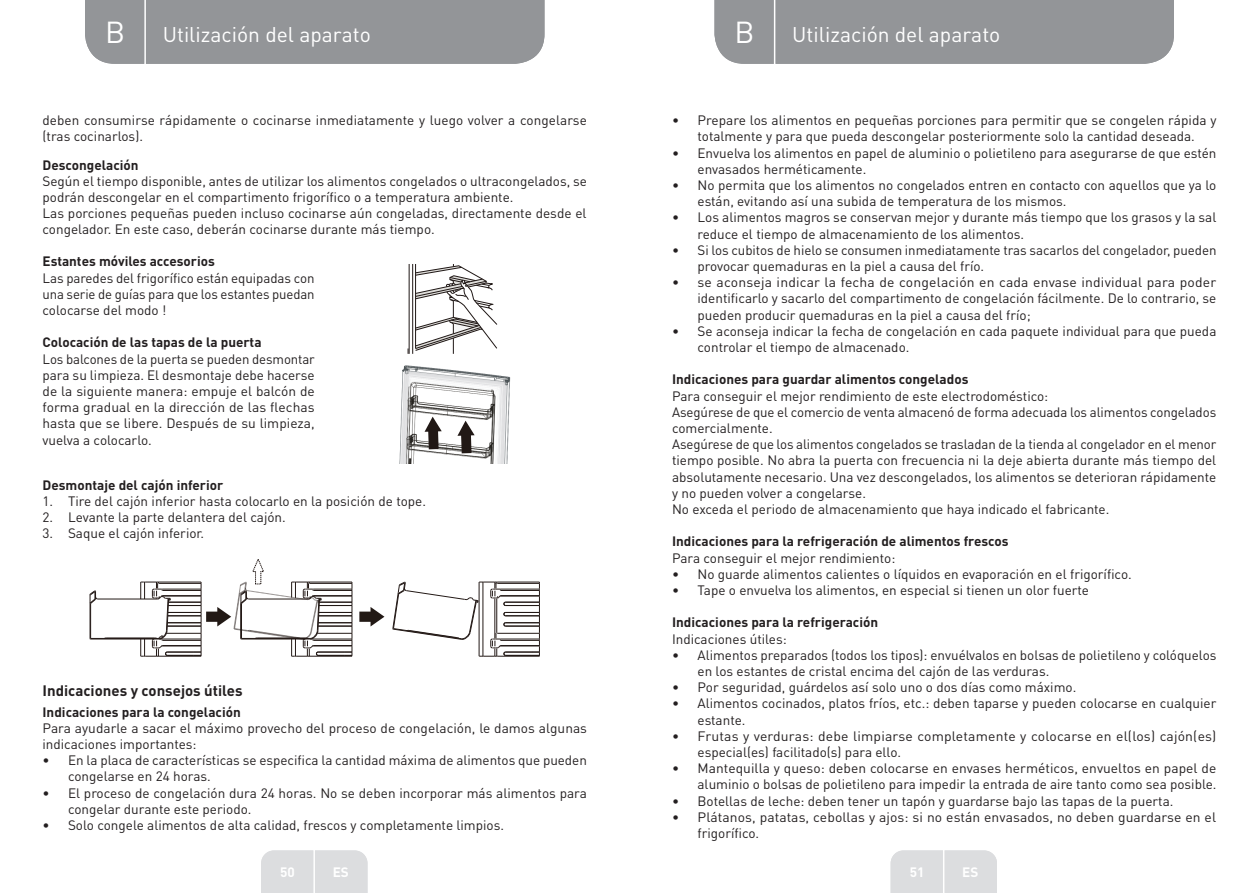
<style>
.page{position:relative;width:1259px;height:893px;background:#fff}
.page>*{position:absolute;margin:0;border:0;box-sizing:border-box;transform-origin:0 0}
.t1{font:30px "DIN Pro";color:#fff}
.t2{font:21px "DIN Pro";color:#fff}
.Headline-02{font:700 15px "DIN Pro";color:#231f20}
.Body{font:13.5px/16.2px "DIN Pro";color:#231f20}
.Body_bold{font:700 13.5px "DIN Pro";color:#231f20}
.Body_bold-2{font:13.5px/16.2px "DIN Pro";letter-spacing:.005em;color:#231f20}
.t3{font:700 13.5px "DIN Pro";color:#fff}
</style>
<div class="page">
<div style="left:85px;top:0;width:459px;height:64px;background:#939598"></div>
<div style="left:714px;top:0;width:460px;height:64px;background:#939598"></div>
<div style="left:261px;top:850px;width:106px;height:43px;background:#dcdddf"></div>
<div style="left:890px;top:850px;width:107px;height:43px;background:#dcdddf"></div>
<hr style="left:313px;top:833px;width:2px;height:60px;background:#fff">
<hr style="left:943px;top:833px;width:1px;height:60px;background:#fff">
<hr style="left:144px;top:0;width:2px;height:66px;background:#fff">
<hr style="left:774px;top:0;width:1px;height:66px;background:#fff">
<img style="left:399px;top:365px;width:112px;height:98px">
<hr style="left:409px;top:264px;width:1px;height:90px;background:#1f1715">
<hr style="left:412px;top:264px;width:1px;height:90px;background:#1f1715">
<svg style="left:415px;top:264px;width:83px;height:90px"></svg>
<svg style="left:424px;top:417px;width:18px;height:32px"></svg>
<svg style="left:457px;top:421px;width:17px;height:32px"></svg>
<hr style="left:91px;top:638px;width:68px;height:1px;background:#231916">
<hr style="left:90px;top:603px;width:1px;height:35px;background:#231916">
<hr style="left:90px;top:639px;width:69px;height:1px;background:#231916">
<hr style="left:98px;top:599px;width:60px;height:1px;background:#231916">
<svg style="left:90px;top:590px;width:8px;height:14px"></svg>
<svg style="left:392px;top:582px;width:148px;height:75px"></svg>
<svg style="left:359px;top:607px;width:25px;height:19px"></svg>
<svg style="left:140px;top:559px;width:213px;height:98px"></svg>
<h1 class="t1" style="left:106px;top:11px;width:20px">A</h1>
<h2 class="t2" style="left:163px;top:20px;width:222px">Descripción del aparato</h2>
<h1 class="t1" style="left:735px;top:11px;width:20px">A</h1>
<h2 class="t2" style="left:792px;top:20px;width:222px">Descripción del aparato</h2>
<h1 class="t1" style="left:105px;top:11px;width:22px">B</h1>
<h2 class="t2" style="left:163px;top:20px;width:210px">Utilización del aparato</h2>
<h1 class="t1" style="left:734px;top:11px;width:22px">B</h1>
<h2 class="t2" style="left:792px;top:20px;width:210px">Utilización del aparato</h2>
<p class="Body_bold-2" style="left:43px;top:112px;width:546px">deben consumirse rápidamente o cocinarse inmediatamente y luego volver a congelarse (tras cocinarlos).</p>
<p class="Body_bold" style="left:43px;top:155px;width:98px">Descongelación</p>
<p class="Body" style="left:43px;top:172px;width:546px">Según el tiempo disponible, antes de utilizar los alimentos congelados o ultracongelados, se podrán descongelar en el compartimento frigorífico o a temperatura ambiente.</p>
<p class="Body" style="left:43px;top:205px;width:545px">Las porciones pequeñas pueden incluso cocinarse aún congeladas, directamente desde el congelador. En este caso, deberán cocinarse durante más tiempo.</p>
<p class="Body_bold" style="left:43px;top:252px;width:174px">Estantes móviles accesorios</p>
<p class="Body" style="left:43px;top:269px;width:274px;text-align:justify">Las paredes del frigorífico están equipadas con una serie de guías para que los estantes puedan colocarse del modo !</p>
<p class="Body_bold" style="left:43px;top:333px;width:220px">Colocación de las tapas de la puerta</p>
<p class="Body" style="left:43px;top:350px;width:274px;text-align:justify">Los balcones de la puerta se pueden desmontar para su limpieza. El desmontaje debe hacerse de la siguiente manera: empuje el balcón de forma gradual en la dirección de las flechas hasta que se libere. Después de su limpieza, vuelva a colocarlo.</p>
<p class="Body_bold" style="left:43px;top:476px;width:182px">Desmontaje del cajón inferior</p>
<p class="Body" style="left:43px;top:492px;width:385px">1. Tire del cajón inferior hasta colocarlo en la posición de tope.</p>
<p class="Body" style="left:43px;top:509px;width:245px">2. Levante la parte delantera del cajón.</p>
<p class="Body" style="left:43px;top:525px;width:163px">3. Saque el cajón inferior.</p>
<p class="Headline-02" style="left:43px;top:680px;width:201px">Indicaciones y consejos útiles</p>
<p class="Body_bold" style="left:43px;top:702px;width:200px">Indicaciones para la congelación</p>
<p class="Body" style="left:43px;top:719px;width:546px">Para ayudarle a sacar el máximo provecho del proceso de congelación, le damos algunas indicaciones importantes:</p>
<p class="Body" style="left:68px;top:752px;width:520px;text-indent:-26px">• En la placa de características se especifica la cantidad máxima de alimentos que pueden congelarse en 24 horas.</p>
<p class="Body" style="left:68px;top:784px;width:520px;text-indent:-26px">• El proceso de congelación dura 24 horas. No se deben incorporar más alimentos para congelar durante este periodo.</p>
<p class="Body" style="left:43px;top:816px;width:463px">• Solo congele alimentos de alta calidad, frescos y completamente limpios.</p>
<p class="Body" style="left:672px;top:112px;width:546px;text-align:center">• Prepare los alimentos en pequeñas porciones para permitir que se congelen rápida y totalmente y para que pueda descongelar posteriormente solo la cantidad deseada.</p>
<p class="Body" style="left:697px;top:144px;width:520px;text-indent:-26px">• Envuelva los alimentos en papel de aluminio o polietileno para asegurarse de que estén envasados herméticamente.</p>
<p class="Body" style="left:697px;top:176px;width:520px;text-indent:-26px">• No permita que los alimentos no congelados entren en contacto con aquellos que ya lo están, evitando así una subida de temperatura de los mismos.</p>
<p class="Body" style="left:697px;top:209px;width:520px;text-indent:-26px">• Los alimentos magros se conservan mejor y durante más tiempo que los grasos y la sal reduce el tiempo de almacenamiento de los alimentos.</p>
<p class="Body" style="left:697px;top:241px;width:521px;text-indent:-26px">• Si los cubitos de hielo se consumen inmediatamente tras sacarlos del congelador, pueden provocar quemaduras en la piel a causa del frío.</p>
<p class="Body" style="left:697px;top:274px;width:520px;text-align:justify;text-indent:-26px">• se aconseja indicar la fecha de congelación en cada envase individual para poder identificarlo y sacarlo del compartimento de congelación fácilmente. De lo contrario, se pueden producir quemaduras en la piel a causa del frío;</p>
<p class="Body" style="left:697px;top:322px;width:520px;text-indent:-26px">• Se aconseja indicar la fecha de congelación en cada paquete individual para que pueda controlar el tiempo de almacenado.</p>
<p class="Body_bold" style="left:672px;top:370px;width:298px">Indicaciones para guardar alimentos congelados</p>
<p class="Body" style="left:672px;top:387px;width:378px">Para conseguir el mejor rendimiento de este electrodoméstico:</p>
<p class="Body" style="left:672px;top:403px;width:546px">Asegúrese de que el comercio de venta almacenó de forma adecuada los alimentos congelados comercialmente.</p>
<p class="Body" style="left:672px;top:436px;width:546px;text-align:justify">Asegúrese de que los alimentos congelados se trasladan de la tienda al congelador en el menor tiempo posible. No abra la puerta con frecuencia ni la deje abierta durante más tiempo del absolutamente necesario. Una vez descongelados, los alimentos se deterioran rápidamente y no pueden volver a congelarse.</p>
<p class="Body" style="left:672px;top:500px;width:439px">No exceda el periodo de almacenamiento que haya indicado el fabricante.</p>
<p class="Body_bold" style="left:672px;top:532px;width:338px">Indicaciones para la refrigeración de alimentos frescos</p>
<p class="Body" style="left:672px;top:549px;width:225px">Para conseguir el mejor rendimiento:</p>
<p class="Body" style="left:672px;top:565px;width:461px">• No guarde alimentos calientes o líquidos en evaporación en el frigorífico.</p>
<p class="Body" style="left:672px;top:581px;width:418px">• Tape o envuelva los alimentos, en especial si tienen un olor fuerte</p>
<p class="Body_bold" style="left:672px;top:613px;width:208px">Indicaciones para la refrigeración</p>
<p class="Body" style="left:672px;top:630px;width:116px">Indicaciones útiles:</p>
<p class="Body" style="left:697px;top:646px;width:520px;text-indent:-26px">• Alimentos preparados (todos los tipos): envuélvalos en bolsas de polietileno y colóquelos en los estantes de cristal encima del cajón de las verduras.</p>
<p class="Body" style="left:672px;top:679px;width:406px">• Por seguridad, guárdelos así solo uno o dos días como máximo.</p>
<p class="Body" style="left:697px;top:695px;width:520px;text-indent:-26px">• Alimentos cocinados, platos fríos, etc.: deben taparse y pueden colocarse en cualquier estante.</p>
<p class="Body" style="left:697px;top:727px;width:520px;text-indent:-26px">• Frutas y verduras: debe limpiarse completamente y colocarse en el(los) cajón(es) especial(es) facilitado(s) para ello.</p>
<p class="Body" style="left:672px;top:760px;width:546px;text-align:right">• Mantequilla y queso: deben colocarse en envases herméticos, envueltos en papel de aluminio o bolsas de polietileno para impedir la entrada de aire tanto como sea posible.</p>
<p class="Body" style="left:672px;top:792px;width:503px">• Botellas de leche: deben tener un tapón y guardarse bajo las tapas de la puerta.</p>
<p class="Body" style="left:697px;top:808px;width:520px;text-indent:-26px">• Plátanos, patatas, cebollas y ajos: si no están envasados, no deben guardarse en el frigorífico.</p>
<p class="t3" style="left:333px;top:863px;width:18px">ES</p>
<p class="t3" style="left:962px;top:863px;width:18px">ES</p>
<p class="t3" style="left:280px;top:863px;width:16px">50</p>
<p class="t3" style="left:909px;top:863px;width:16px">51</p>
</div>
